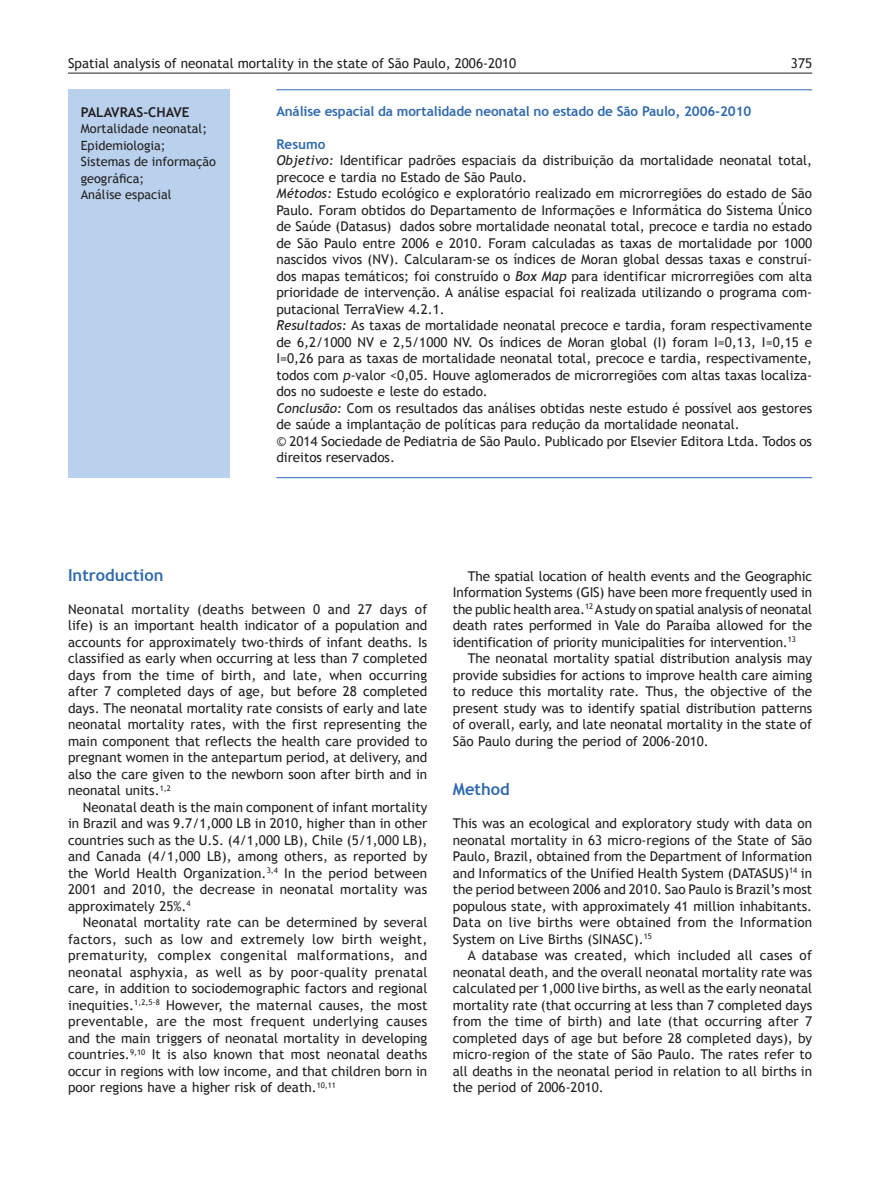
<style>
.page{position:relative;width:893px;height:1191px;background:#fff}
.page>*{position:absolute;margin:0;border:0;box-sizing:border-box;transform-origin:0 0}
._01_ladillo_01{font:700 16.5px "Trebuchet MS";color:#306aad}
._18_aceptado_copy_el{font:13.5px/16.5px "Trebuchet MS";color:#231f20;text-align:justify}
._31_cab_dcha{font:13.5px "Trebuchet MS";color:#231f20}
._17b_tit_ingles{font:700 13.5px "Trebuchet MS";letter-spacing:-.01em;color:#306aad}
._14_tit_palabras_cla{font:700 13.5px "Trebuchet MS";color:#231f20}
._16_tit_resumen_abst{font:700 13.5px "Trebuchet MS";color:#306aad}
._15_txt_palabras_cla{font:12.75px/16.5px "Trebuchet MS";color:#231f20}
.s1{font-style:italic}
</style>
<div class="page">
<hr style="left:68px;top:73px;width:744px;height:1px;background:#231f20">
<hr style="left:276px;top:89px;width:536px;height:1px;background:#306aad">
<hr style="left:276px;top:477px;width:536px;height:1px;background:#306aad">
<div style="left:68px;top:90px;width:162px;height:388px;background:#b9d1ec"></div>
<p class="_31_cab_dcha" style="left:68px;top:56px;width:450px">Spatial analysis of neonatal mortality in the state of são paulo, 2006-2010</p>
<p class="_31_cab_dcha" style="left:791px;top:56px;width:23px">375</p>
<p class="_14_tit_palabras_cla" style="left:81px;top:103px;width:9px">Pala</p>
<p class="_14_tit_palabras_cla" style="left:111px;top:103px;width:80px">vras-chave</p>
<p class="_15_txt_palabras_cla" style="left:81px;top:121px;width:128px">Mortalidade neonatal;</p>
<p class="_15_txt_palabras_cla" style="left:81px;top:137px;width:86px">Epidemiologia;</p>
<p class="_15_txt_palabras_cla" style="left:81px;top:154px;width:137px">Sistemas de informação geográfica;</p>
<p class="_15_txt_palabras_cla" style="left:81px;top:187px;width:92px">Análise espacial</p>
<p class="_17b_tit_ingles" style="left:276px;top:102px;width:476px">Análise espacial da mortalidade neonatal no estado de São Paulo, 2006-2010</p>
<p class="_16_tit_resumen_abst" style="left:276px;top:135px;width:51px">Resumo</p>
<p class="_18_aceptado_copy_el" style="left:276px;top:152px;width:537px"><span class="s1">Objetivo:</span> Identificar padrões espaciais da distribuição da mortalidade neonatal total, precoce e tardia no Estado de São Paulo.</p>
<p class="_18_aceptado_copy_el" style="left:276px;top:185px;width:537px"><span class="s1">Métodos:</span> Estudo ecológico e exploratório realizado em microrregiões do estado de São Paulo. Foram obtidos do Departamento de Informações e Informática do Sistema Único de Saúde (Datasus) dados sobre mortalidade neonatal total, precoce e tardia no estado de São Paulo entre 2006 e 2010. Foram calculadas as taxas de mortalidade por 1000 nascidos vivos (NV). Calcularam-se os índices de Moran global dessas taxas e construí&shy;dos mapas temáticos; foi construído o <span class="s1">Box Map</span> para identificar microrregiões com alta prioridade de intervenção. A análise espacial foi realizada utilizando o programa com&shy;putacional TerraView 4.2.1.</p>
<p class="_18_aceptado_copy_el" style="left:276px;top:317px;width:537px"><span class="s1">Resultados:</span> As taxas de mortalidade neonatal precoce e tardia, foram respectivamente de 6,2/1000 NV e 2,5/1000 NV. Os índices de Moran global (I) foram I=0,13, I=0,15 e I=0,26 para as taxas de mortalidade neonatal total, precoce e tardia, respectivamente, todos com <span class="s1">p</span>-valor &lt;0,05. Houve aglomerados de microrregiões com altas taxas localiza&shy;dos no sudoeste e leste do estado.</p>
<p class="_18_aceptado_copy_el" style="left:276px;top:400px;width:537px"><span class="s1">Conclusão:</span> Com os resultados das análises obtidas neste estudo é possível aos gestores de saúde a implantação de políticas para redução da mortalidade neonatal.</p>
<p class="_18_aceptado_copy_el" style="left:276px;top:433px;width:537px">© 2014 Sociedade de Pediatria de São Paulo. Publicado por Elsevier Editora Ltda. Todos os direitos reservados.</p>
<p class="_01_ladillo_01" style="left:68px;top:564px;width:97px">Introduction</p>
<p class="_18_aceptado_copy_el" style="left:68px;top:601px;width:361px">Neonatal mortality (deaths between 0 and 27 days of life) is an important health indicator of a population and accounts for approximately two-thirds of infant deaths. Is classified as early when occurring at less than 7 completed days from the time of birth, and late, when occurring after 7 completed days of age, but before 28 completed days. The neonatal mortality rate consists of early and late neonatal mortality rates, with the first representing the main component that reflects the health care provided to pregnant women in the antepartum period, at delivery, and also the care given to the newborn soon after birth and in neonatal units.<sup>1,2</sup></p>
<p class="_18_aceptado_copy_el" style="left:68px;top:799px;width:361px;text-indent:15px">Neonatal death is the main component of infant mortality in Brazil and was 9.7/1,000 LB in 2010, higher than in other countries such as the U.S. (4/1,000 LB), Chile (5/1,000 LB), and Canada (4/1,000 LB), among others, as reported by the World Health Organization.<sup>3,4</sup> In the period between 2001 and 2010, the decrease in neonatal mortality was approximately 25%.<sup>4</sup></p>
<p class="_18_aceptado_copy_el" style="left:68px;top:914px;width:361px;text-indent:15px">Neonatal mortality rate can be determined by several factors, such as low and extremely low birth weight, prematurity, complex congenital malformations, and neonatal asphyxia, as well as by poor-quality prenatal care, in addition to sociodemographic factors and regional inequities.<sup>1,2,5-8</sup> However, the maternal causes, the most preventable, are the most frequent underlying causes and the main triggers of neonatal mortality in developing countries.<sup>9,10</sup> It is also known that most neonatal deaths occur in regions with low income, and that children born in poor regions have a higher risk of death.<sup>10,11</sup></p>
<p class="_18_aceptado_copy_el" style="left:453px;top:568px;width:361px;text-indent:15px">The spatial location of health events and the Geographic Information Systems (GIS) have been more frequently used in the public health area.<sup>12</sup> A study on spatial analysis of neonatal death rates performed in Vale do Paraíba allowed for the identification of priority municipalities for intervention.<sup>13</sup></p>
<p class="_18_aceptado_copy_el" style="left:453px;top:650px;width:361px;text-indent:15px">The neonatal mortality spatial distribution analysis may provide subsidies for actions to improve health care aiming to reduce this mortality rate. Thus, the objective of the present study was to identify spatial distribution patterns of overall, early, and late neonatal mortality in the state of São Paulo during the period of 2006-2010.</p>
<p class="_01_ladillo_01" style="left:453px;top:779px;width:59px">Method</p>
<p class="_18_aceptado_copy_el" style="left:453px;top:815px;width:361px">This was an ecological and exploratory study with data on neonatal mortality in 63 micro-regions of the State of São Paulo, Brazil, obtained from the Department of Information and Informatics of the Unified Health System (DATASUS)<sup>14</sup> in the period between 2006 and 2010. Sao Paulo is Brazil’s most populous state, with approximately 41 million inhabitants.<br>Data on live births were obtained from the Information System on Live Births (SINASC).<sup>15</sup></p>
<p class="_18_aceptado_copy_el" style="left:453px;top:947px;width:361px;text-indent:15px">A database was created, which included all cases of neonatal death, and the overall neonatal mortality rate was calculated per 1,000 live births, as well as the early neonatal mortality rate (that occurring at less than 7 completed days from the time of birth) and late (that occurring after 7 completed days of age but before 28 completed days), by micro-region of the state of São Paulo. The rates refer to all deaths in the neonatal period in relation to all births in the period of 2006-2010.</p>
</div>
